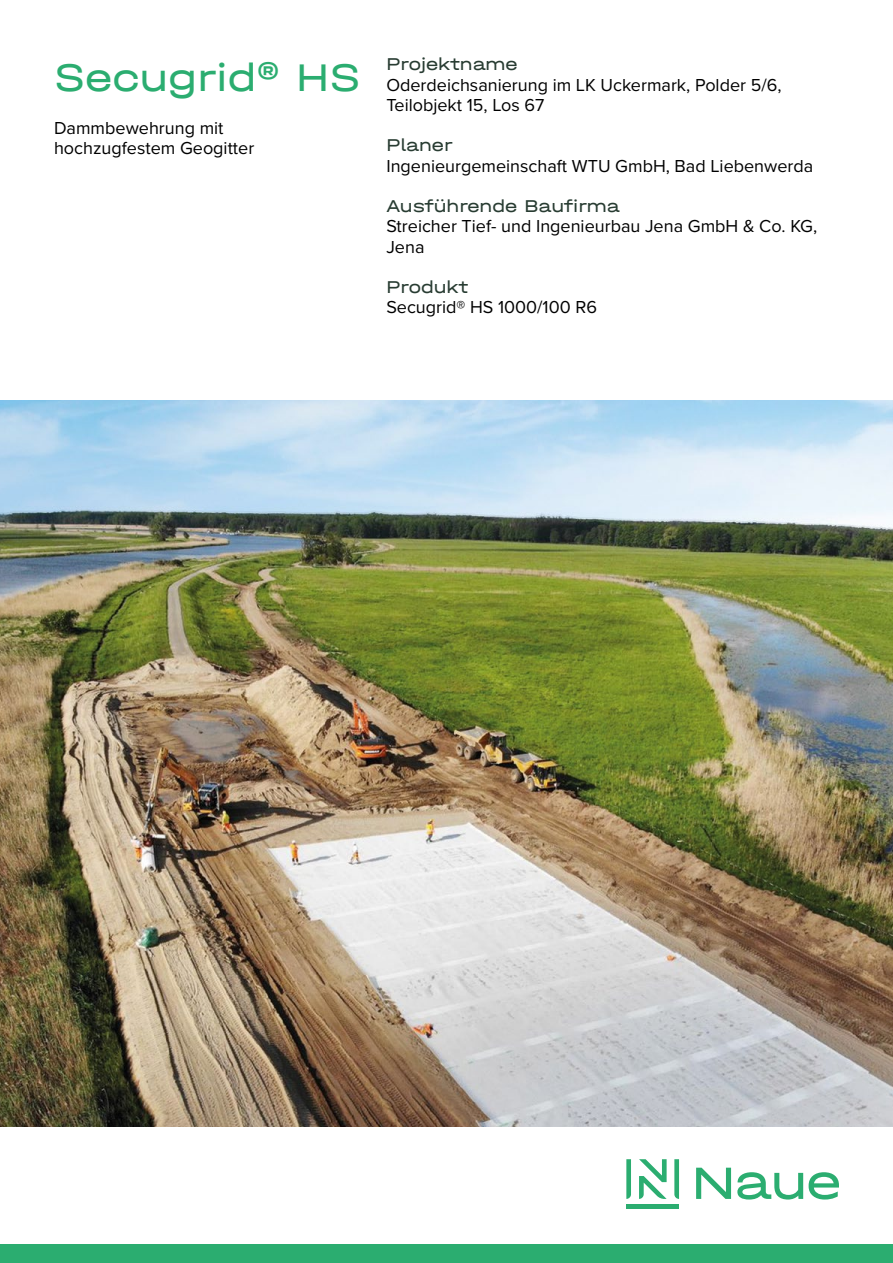
<style>
.page{position:relative;width:893px;height:1263px;background:#fff}
.page>*{position:absolute;margin:0;border:0;box-sizing:border-box;transform-origin:0 0}
.t1{font:40.5px "Halvar Breit";color:#2bad70}
.t2{font:18px/20.2px "Proxima Nova";color:#000}
.t3{font:18px "Halvar Breit";color:#283c32}
</style>
<div class="page">
<div style="left:626px;top:1204px;width:53px;height:5px;background:#2bad70"></div>
<svg style="left:626px;top:1159px;width:5px;height:40px"></svg>
<svg style="left:674px;top:1159px;width:5px;height:40px"></svg>
<svg style="left:639px;top:1159px;width:28px;height:40px"></svg>
<svg style="left:737px;top:1172px;width:66px;height:27px"></svg>
<svg style="left:809px;top:1172px;width:30px;height:27px"></svg>
<svg style="left:696px;top:1168px;width:35px;height:31px"></svg>
<div style="left:0;top:1245px;width:893px;height:18px;background:#2bad70"></div>
<img style="left:0;top:401px;width:893px;height:726px">
<h1 class="t1" style="left:54px;top:52px;width:308px">Secugrid® HS</h1>
<p class="t2" style="left:54px;top:117px;width:202px">Dammbewehrung mit hochzugfestem Geogitter</p>
<p class="t3" style="left:386px;top:53px;width:133px">Projektname</p>
<p class="t2" style="left:386px;top:74px;width:397px">Oderdeichsanierung im LK Uckermark, Polder 5/6,<br>Teilobjekt 15, Los 67</p>
<p class="t3" style="left:386px;top:134px;width:68px">Planer</p>
<p class="t2" style="left:386px;top:155px;width:428px">Ingenieurgemeinschaft WTU GmbH, Bad Liebenwerda</p>
<p class="t3" style="left:386px;top:195px;width:235px">Ausführende Baufirma</p>
<p class="t2" style="left:386px;top:215px;width:432px">Streicher Tief- und Ingenieurbau Jena GmbH &amp; Co. KG,<br>Jena</p>
<p class="t3" style="left:386px;top:276px;width:83px">Produkt</p>
<p class="t2" style="left:386px;top:296px;width:212px">Secugrid® HS 1000/100 R6</p>
</div>
